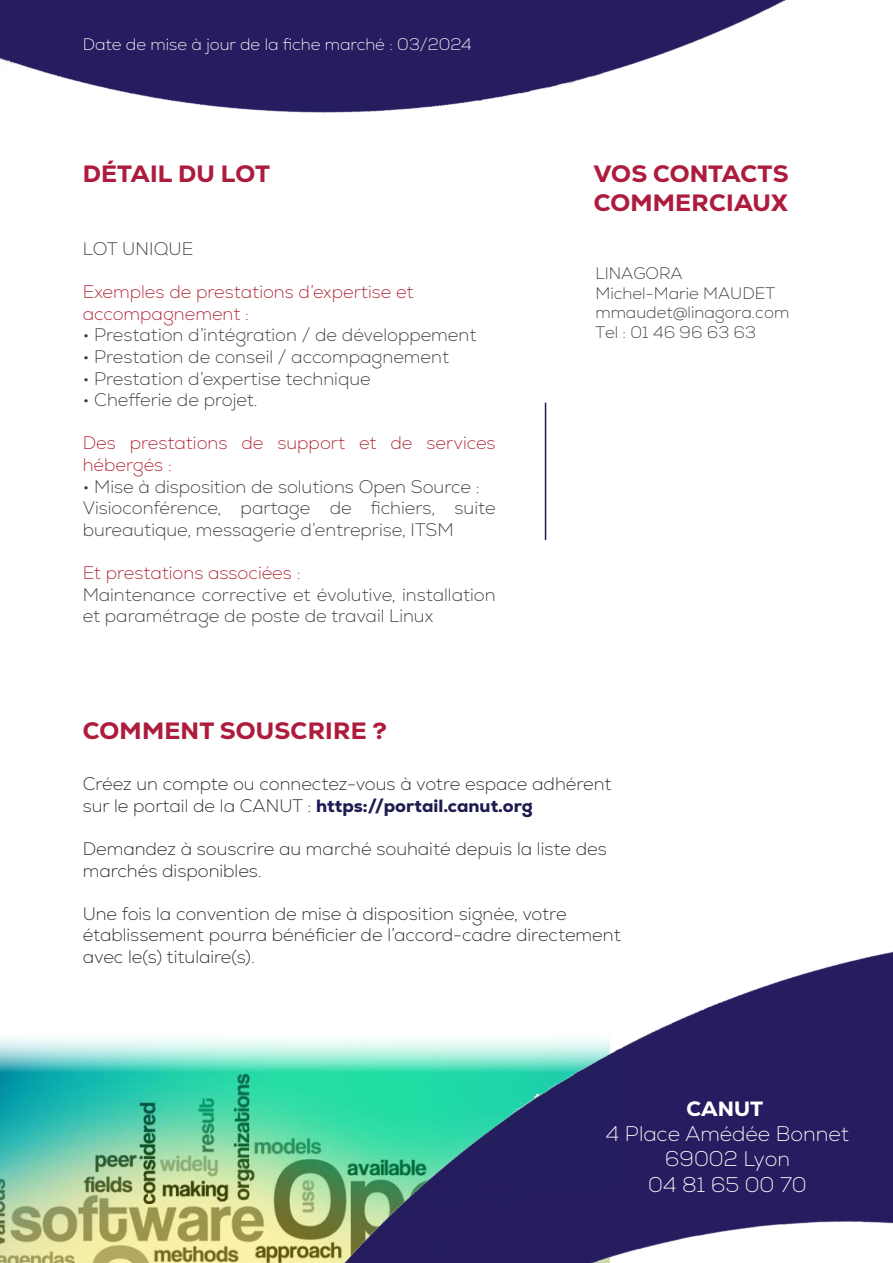
<style>
.page{position:relative;width:893px;height:1263px;background:#fff}
.page>*{position:absolute;margin:0;border:0;box-sizing:border-box;transform-origin:0 0}
.t1{font:800 24px/28.8px "Nexa";letter-spacing:.01em;color:#ad1c3c}
.t2{font:200 21px/25.2px "Nexa";color:#fff;text-align:center}
.t3{font:200 18px/21.6px "Nexa";color:#33353d}
.t4{font:200 18px/21.6px "Nexa";color:#231f20}
.t5{font:200 18px/21.6px "Nexa";color:#ac1d2c}
.t6{font:200 16.5px/19.8px "Nexa";color:#33353d}
.t7{font:200 16.5px "Nexa";color:#fff}
.s1{font-weight:800;color:#1d1c50}
.s2{font-weight:800}
</style>
<div class="page">
<img style="left:0;top:1039px;width:38px;height:224px">
<img style="left:38px;top:951px;width:855px;height:312px">
<hr style="left:545px;top:403px;width:1px;height:137px;background:#1d1c50">
<img style="left:0;top:0;width:786px;height:477px">
<p class="t7" style="left:83px;top:34px;width:390px">Date de mise à jour de la fiche marché : 03/2024</p>
<p class="t1" style="left:83px;top:159px;width:189px">DÉTAIL DU LOT</p>
<p class="t1" style="left:594px;top:159px;width:196px">VOS CONTACTS<br>COMMERCIAUX</p>
<p class="t3" style="left:83px;top:238px;width:112px">LOT UNIQUE</p>
<p class="t5" style="left:83px;top:282px;width:332px">Exemples de prestations d’expertise et</p>
<p class="t5" style="left:83px;top:303px;width:168px">accompagnement :</p>
<p class="t3" style="left:83px;top:325px;width:395px">• Prestation d’intégration / de développement</p>
<p class="t3" style="left:83px;top:346px;width:368px">• Prestation de conseil / accompagnement</p>
<p class="t3" style="left:83px;top:368px;width:289px">• Prestation d’expertise technique</p>
<p class="t3" style="left:83px;top:390px;width:177px">• Chefferie de projet.</p>
<p class="t5" style="left:83px;top:433px;width:414px">Des prestations de support et de services hébergés :</p>
<p class="t3" style="left:83px;top:476px;width:398px">• Mise à disposition de solutions Open Source :</p>
<p class="t3" style="left:83px;top:498px;width:414px">Visioconférence, partage de fichiers, suite bureautique, messagerie d’entreprise, ITSM</p>
<p class="t5" style="left:83px;top:562px;width:219px">Et prestations associées :</p>
<p class="t3" style="left:83px;top:584px;width:414px">Maintenance corrective et évolutive, installation et paramétrage de poste de travail Linux</p>
<p class="t1" style="left:83px;top:716px;width:306px">COMMENT SOUSCRIRE ?</p>
<p class="t6" style="left:595px;top:264px;width:195px">LINAGORA<br>Michel-Marie MAUDET mmaudet@linagora.com<br>Tel : 01 46 96 63 63</p>
<p class="t4" style="left:83px;top:773px;width:530px">Créez un compte ou connectez-vous à votre espace adhérent sur le portail de la CANUT : <span class="s1">https://portail.canut.org</span></p>
<p class="t4" style="left:83px;top:838px;width:526px">Demandez à souscrire au marché souhaité depuis la liste des</p>
<p class="t4" style="left:83px;top:860px;width:180px">marchés disponibles.</p>
<p class="t4" style="left:83px;top:903px;width:485px">Une fois la convention de mise à disposition signée, votre</p>
<p class="t4" style="left:83px;top:925px;width:540px">établissement pourra bénéficier de l’accord-cadre directement avec le(s) titulaire(s).</p>
<p class="t2" style="left:606px;top:1097px;width:245px"><span class="s2">CANUT<br></span>4 Place Amédée Bonnet<br>69002 Lyon<br>04 81 65 00 70</p>
</div>
